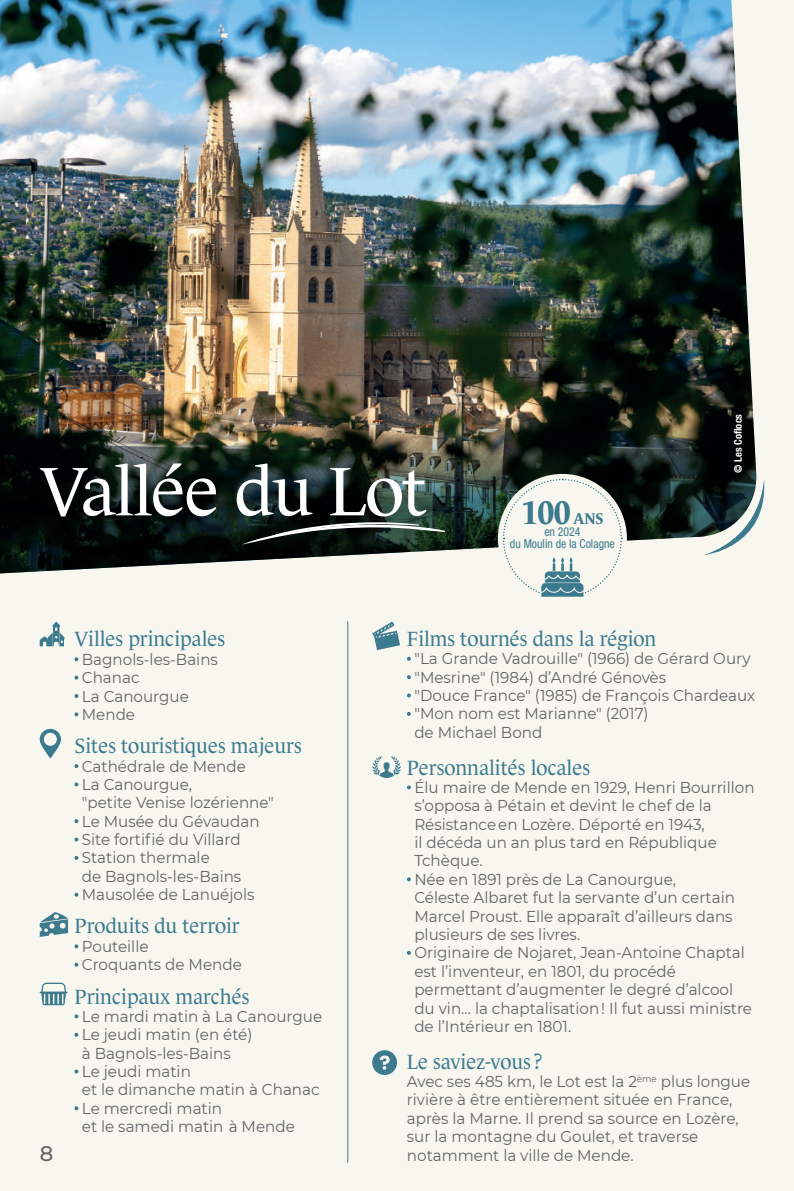
<style>
.page{position:relative;width:794px;height:1191px;background:#f8f7ef}
.page>*{position:absolute;margin:0;border:0;box-sizing:border-box;transform-origin:0 0}
.t1{font:70px "Le Monde Journal Std";letter-spacing:-.02em;color:#fff}
.t2{font:700 33.25px "Le Monde Journal Std";color:#3c7a8d;scale:.96 1}
.t3{font:21px "Le Monde Journal Std";color:#3c7a8d;scale:.96 1}
.t4{font:500 21px "Montserrat";color:#636366}
.t5{font:15.75px/18.4px "Montserrat";color:#636366;scale:.96 1}
.t6{font:condensed 12.25px/12.2px "Helvetica Neue LT Std";color:#3c7a8d;text-align:center;scale:.96 1}
.t7{font:700 condensed 10.5px "Helvetica Neue LT Std";color:#fff}
.s1{font-size:15.75px}
</style>
<div class="page">
<svg style="left:40px;top:621px;width:24px;height:25px"></svg>
<svg style="left:74px;top:657px;width:4px;height:4px"></svg>
<svg style="left:74px;top:675px;width:4px;height:4px"></svg>
<svg style="left:74px;top:694px;width:4px;height:4px"></svg>
<svg style="left:74px;top:712px;width:4px;height:4px"></svg>
<svg style="left:40px;top:729px;width:21px;height:29px"></svg>
<svg style="left:74px;top:764px;width:4px;height:4px"></svg>
<svg style="left:74px;top:782px;width:4px;height:4px"></svg>
<svg style="left:74px;top:819px;width:4px;height:4px"></svg>
<svg style="left:74px;top:837px;width:4px;height:4px"></svg>
<svg style="left:74px;top:856px;width:4px;height:4px"></svg>
<svg style="left:74px;top:892px;width:4px;height:4px"></svg>
<svg style="left:40px;top:912px;width:28px;height:25px"></svg>
<svg style="left:74px;top:944px;width:4px;height:4px"></svg>
<svg style="left:74px;top:962px;width:4px;height:4px"></svg>
<svg style="left:40px;top:982px;width:28px;height:23px"></svg>
<svg style="left:74px;top:1014px;width:4px;height:4px"></svg>
<svg style="left:74px;top:1032px;width:4px;height:4px"></svg>
<svg style="left:74px;top:1069px;width:4px;height:4px"></svg>
<svg style="left:74px;top:1106px;width:4px;height:4px"></svg>
<svg style="left:372px;top:621px;width:28px;height:29px"></svg>
<svg style="left:407px;top:657px;width:4px;height:4px"></svg>
<svg style="left:407px;top:675px;width:4px;height:4px"></svg>
<svg style="left:407px;top:693px;width:4px;height:4px"></svg>
<svg style="left:407px;top:712px;width:4px;height:4px"></svg>
<svg style="left:372px;top:756px;width:29px;height:22px"></svg>
<svg style="left:407px;top:785px;width:4px;height:4px"></svg>
<svg style="left:407px;top:877px;width:4px;height:4px"></svg>
<svg style="left:407px;top:951px;width:4px;height:4px"></svg>
<svg style="left:372px;top:1050px;width:25px;height:25px"></svg>
<img style="left:0;top:0;width:742px;height:192px">
<img style="left:0;top:192px;width:757px;height:382px">
<svg style="left:703px;top:479px;width:62px;height:76px"></svg>
<hr style="left:347px;top:621px;width:1px;height:541px;background:#3c7a8d">
<svg style="left:243px;top:520px;width:203px;height:24px;background:#323f38"></svg>
<div style="left:498px;top:474px;width:129px;height:129px;background:#f8f7ef;border-radius:50%"></div>
<svg style="left:502px;top:478px;width:120px;height:119px"></svg>
<h1 class="t1" style="left:40px;top:452px;width:389px">Vallée du Lot</h1>
<h2 class="t2" style="left:521px;top:493px;width:87px">100 <span class="s1">ANS</span></h2>
<p class="t6" style="left:510px;top:525px;width:111px">en 2024<br>du Moulin de la Colagne</p>
<p class="t7" style="left:732px;top:472px;width:60px;rotate:-90deg">© Les Coflocs</p>
<h3 class="t4" style="left:40px;top:1139px;width:15px">8</h3>
<h3 class="t3" style="left:74px;top:627px;width:159px">Villes principales</h3>
<p class="t5" style="left:82px;top:649px;width:143px">Bagnols-les-Bains<br>Chanac<br>La Canourgue<br>Mende</p>
<h3 class="t3" style="left:74px;top:734px;width:238px">Sites touristiques majeurs</h3>
<p class="t5" style="left:82px;top:756px;width:201px">Cathédrale de Mende<br>La Canourgue,<br>"petite Venise lozérienne"<br>Le Musée du Gévaudan<br>Site fortifié du Villard<br>Station thermale<br>de Bagnols-les-Bains<br>Mausolée de Lanuéjols</p>
<h3 class="t3" style="left:74px;top:914px;width:174px">Produits du terroir</h3>
<p class="t5" style="left:82px;top:936px;width:168px">Pouteille<br>Croquants de Mende</p>
<h3 class="t3" style="left:74px;top:984px;width:184px">Principaux marchés</h3>
<p class="t5" style="left:82px;top:1006px;width:252px">Le mardi matin à La Canourgue<br>Le jeudi matin (en été)<br>à Bagnols-les-Bains<br>Le jeudi matin<br>et le dimanche matin à Chanac<br>Le mercredi matin<br>et le samedi matin à Mende</p>
<h3 class="t3" style="left:407px;top:627px;width:261px">Films tournés dans la région</h3>
<p class="t5" style="left:414px;top:649px;width:357px">"La Grande Vadrouille" (1966) de Gérard Oury "Mesrine" (1984) d’André Génovès<br>"Douce France" (1985) de François Chardeaux "Mon nom est Marianne" (2017)<br>de Michael Bond</p>
<h3 class="t3" style="left:407px;top:755px;width:192px">Personnalités locales</h3>
<p class="t5" style="left:414px;top:777px;width:356px">Élu maire de Mende en 1929, Henri Bourrillon s’opposa à Pétain et devint le chef de la Résistanceen Lozère. Déporté en 1943,<br>il décéda un an plus tard en République Tchèque.<br>Née en 1891 près de La Canourgue,<br>Céleste Albaret fut la servante d’un certain Marcel Proust. Elle apparaît d’ailleurs dans plusieurs de ses livres.<br>Originaire de Nojaret, Jean-Antoine Chaptal est l’inventeur, en 1801, du procédé permettant d’augmenter le degré d’alcool du vin… la chaptalisation ! Il fut aussi ministre de l’Intérieur en 1801.</p>
<h3 class="t3" style="left:407px;top:1049px;width:143px">Le saviez-vous ?</h3>
<p class="t5" style="left:407px;top:1071px;width:359px">Avec ses 485 km, le Lot est la 2<sup>ème</sup> plus longue rivière à être entièrement située en France, après la Marne. Il prend sa source en Lozère, sur la montagne du Goulet, et traverse notamment la ville de Mende.</p>
</div>
